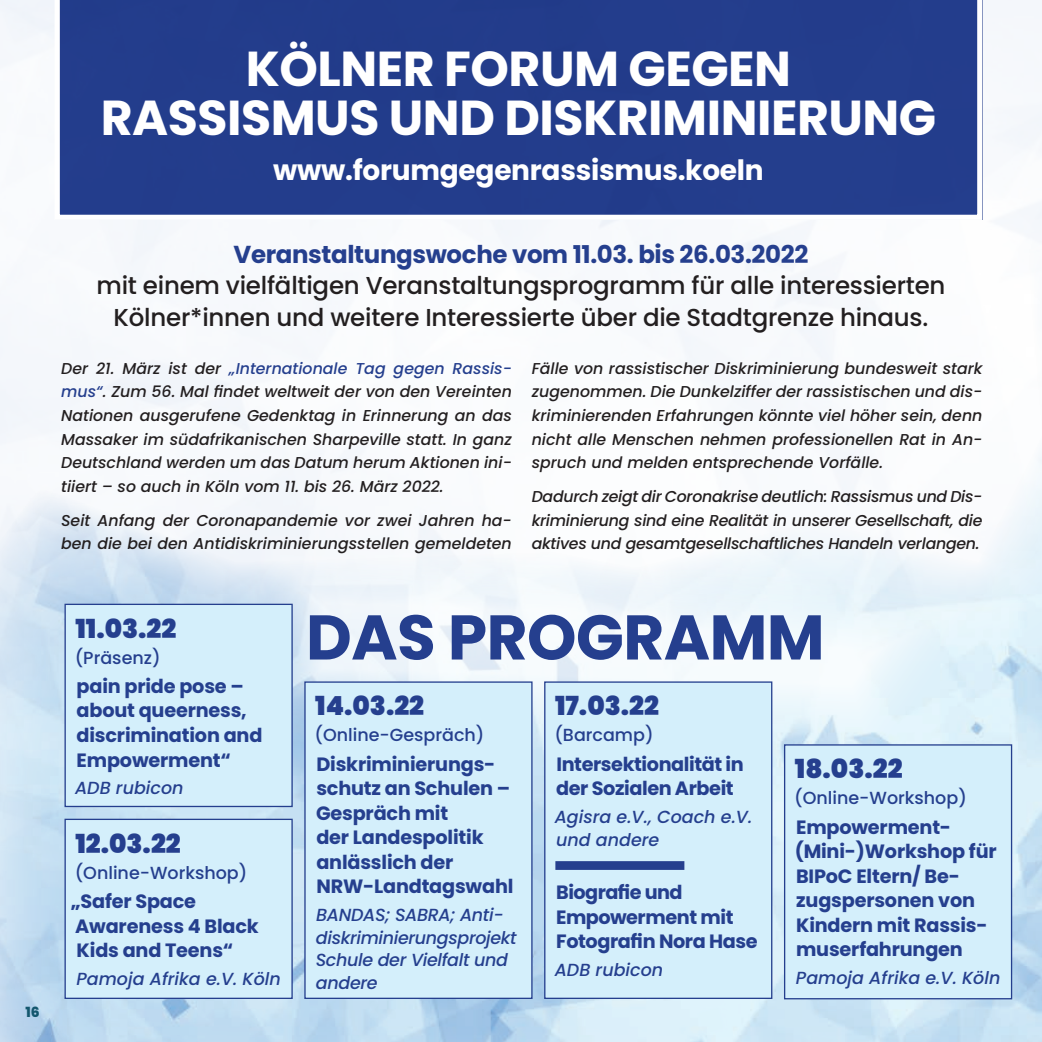
<style>
.page{position:relative;width:1042px;height:1042px;background:#fff}
.page>*{position:absolute;margin:0;border:0;box-sizing:border-box;transform-origin:0 0}
.t1{font:700 63px "Poppins";letter-spacing:-.01em;color:#253f8e}
.t2{font:700 49px/49px "Poppins";letter-spacing:-.01em;color:#fff;text-align:center}
.t3{font:700 28px "Poppins";letter-spacing:-.01em;color:#fff}
.t4{font:900 26.25px "Poppins";color:#253f8e}
.t5{font:500 24.5px/31.5px "Poppins";letter-spacing:-.01em;color:#231f20;text-align:center}
.t6{font:700 24.5px "Poppins";letter-spacing:-.015em;color:#253f8e}
.t7{font:700 19.25px/24.5px "Poppins";letter-spacing:-.01em;color:#253f8e}
.t8{font:italic 500 17.5px/22.8px "Poppins";color:#253f8e}
.t9{font:500 17.5px "Poppins";color:#253f8e}
.t10{font:italic 500 17.5px/22.8px "Poppins";letter-spacing:-.02em;color:#253f8e}
.t11{font:italic 500 15.75px/23.6px "Poppins";color:#231f20;text-align:justify}
.t12{font:800 14px "Poppins";color:#1d6b78}
.s1{color:#253f8e}
</style>
<div class="page">
<img style="left:0;top:129px;width:1042px;height:913px">
<svg style="left:226px;top:505px;width:791px;height:273px;fill:#f2f7fc"></svg>
<div style="left:65px;top:604px;width:227px;height:202px;background:#d4effb"></div>
<div style="left:64px;top:604px;width:229px;height:203px;border:1px solid #253f8e"></div>
<div style="left:65px;top:819px;width:227px;height:179px;background:#d4effb"></div>
<div style="left:64px;top:819px;width:229px;height:180px;border:1px solid #253f8e"></div>
<div style="left:784px;top:745px;width:227px;height:253px;background:#d4effb"></div>
<div style="left:784px;top:744px;width:228px;height:255px;border:1px solid #253f8e"></div>
<div style="left:305px;top:682px;width:227px;height:316px;background:#d4effb"></div>
<div style="left:304px;top:681px;width:228px;height:318px;border:1px solid #253f8e"></div>
<div style="left:545px;top:682px;width:227px;height:316px;background:#d4effb"></div>
<div style="left:555px;top:861px;width:129px;height:9px;background:#253f8e"></div>
<div style="left:544px;top:681px;width:228px;height:318px;border:1px solid #253f8e"></div>
<div style="left:55px;top:0;width:927px;height:220px;background:#233d8c"></div>
<h2 class="t2" style="left:101px;top:44px;width:837px">KÖLNER FORUM GEGEN<br>RASSISMUS UND DISKRIMINIERUNG</h2>
<h3 class="t3" style="left:273px;top:154px;width:492px">www.forumgegenrassismus.koeln</h3>
<h3 class="t6" style="left:233px;top:240px;width:576px">Veranstaltungswoche vom 11.03. bis 26.03.2022</h3>
<h3 class="t5" style="left:96px;top:270px;width:850px">mit einem vielfältigen Veranstaltungsprogramm für alle interessierten<br>Kölner*innen und weitere Interessierte über die Stadtgrenze hinaus.</h3>
<p class="t11" style="left:61px;top:356px;width:452px">Der 21. März ist der <span class="s1">„Internationale Tag gegen Rassis&shy;mus“</span>. Zum 56. Mal findet weltweit der von den Vereinten Nationen ausgerufene Gedenktag in Erinnerung an das Massaker im südafrikanischen Sharpeville statt. In ganz Deutschland werden um das Datum herum Aktionen ini&shy;tiiert – so auch in Köln vom 11. bis 26. März 2022.</p>
<p class="t11" style="left:61px;top:508px;width:452px">Seit Anfang der Coronapandemie vor zwei Jahren ha&shy;ben die bei den Antidiskriminierungsstellen gemeldeten</p>
<p class="t11" style="left:532px;top:356px;width:452px">Fälle von rassistischer Diskriminierung bundesweit stark zugenommen. Die Dunkelziffer der rassistischen und dis&shy;kriminierenden Erfahrungen könnte viel höher sein, denn nicht alle Menschen nehmen professionellen Rat in An&shy;spruch und melden entsprechende Vorfälle.</p>
<p class="t11" style="left:532px;top:485px;width:452px">Dadurch zeigt dir Coronakrise deutlich: Rassismus und Dis&shy;kriminierung sind eine Realität in unserer Gesellschaft, die aktives und gesamtgesellschaftliches Handeln verlangen.</p>
<p class="t12" style="left:25px;top:1004px;width:16px">16</p>
<h3 class="t4" style="left:75px;top:613px;width:102px">11.03.22</h3>
<p class="t9" style="left:75px;top:647px;width:87px">(Präsenz)</p>
<p class="t7" style="left:77px;top:674px;width:187px">pain pride pose – about queerness, discrimination and<br>Empowerment“</p>
<p class="t8" style="left:75px;top:777px;width:110px">ADB rubicon</p>
<h3 class="t4" style="left:75px;top:828px;width:107px">12.03.22</h3>
<p class="t9" style="left:75px;top:862px;width:174px">(Online-Workshop)</p>
<p class="t7" style="left:71px;top:889px;width:190px">„Safer Space<br>Awareness 4 Black<br>Kids and Teens“</p>
<p class="t8" style="left:76px;top:967px;width:206px">Pamoja Afrika e.V. Köln</p>
<h1 class="t1" style="left:306px;top:601px;width:520px">DAS PROGRAMM</h1>
<h3 class="t4" style="left:315px;top:691px;width:110px">14.03.22</h3>
<p class="t9" style="left:314px;top:725px;width:171px">(Online-Gespräch)</p>
<p class="t7" style="left:316px;top:752px;width:199px">Diskriminierungs&shy;schutz an Schulen –<br>Gespräch mit<br>der Landespolitik anlässlich der<br>NRW-Landtagswahl</p>
<p class="t10" style="left:316px;top:903px;width:202px">BANDAS; SABRA; Anti&shy;diskriminierungsprojekt<br>Schule der Vielfalt und andere</p>
<h3 class="t4" style="left:555px;top:691px;width:105px">17.03.22</h3>
<p class="t9" style="left:554px;top:725px;width:101px">(Barcamp)</p>
<p class="t7" style="left:556px;top:752px;width:189px">Intersektionalität in der Sozialen Arbeit</p>
<p class="t8" style="left:555px;top:805px;width:199px">Agisra e.V., Coach e.V. und andere</p>
<p class="t7" style="left:556px;top:880px;width:203px">Biografie und<br>Empowerment mit<br>Fotografin Nora Hase</p>
<p class="t8" style="left:555px;top:958px;width:110px">ADB rubicon</p>
<h3 class="t4" style="left:795px;top:754px;width:109px">18.03.22</h3>
<p class="t9" style="left:794px;top:788px;width:174px">(Online-Workshop)</p>
<p class="t7" style="left:794px;top:814px;width:203px">Empowerment-(Mini-)Workshop für<br>BIPoC Eltern/ Be&shy;zugspersonen von<br>Kindern mit Rassis&shy;muserfahrungen</p>
<p class="t8" style="left:796px;top:966px;width:206px">Pamoja Afrika e.V. Köln</p>
</div>
